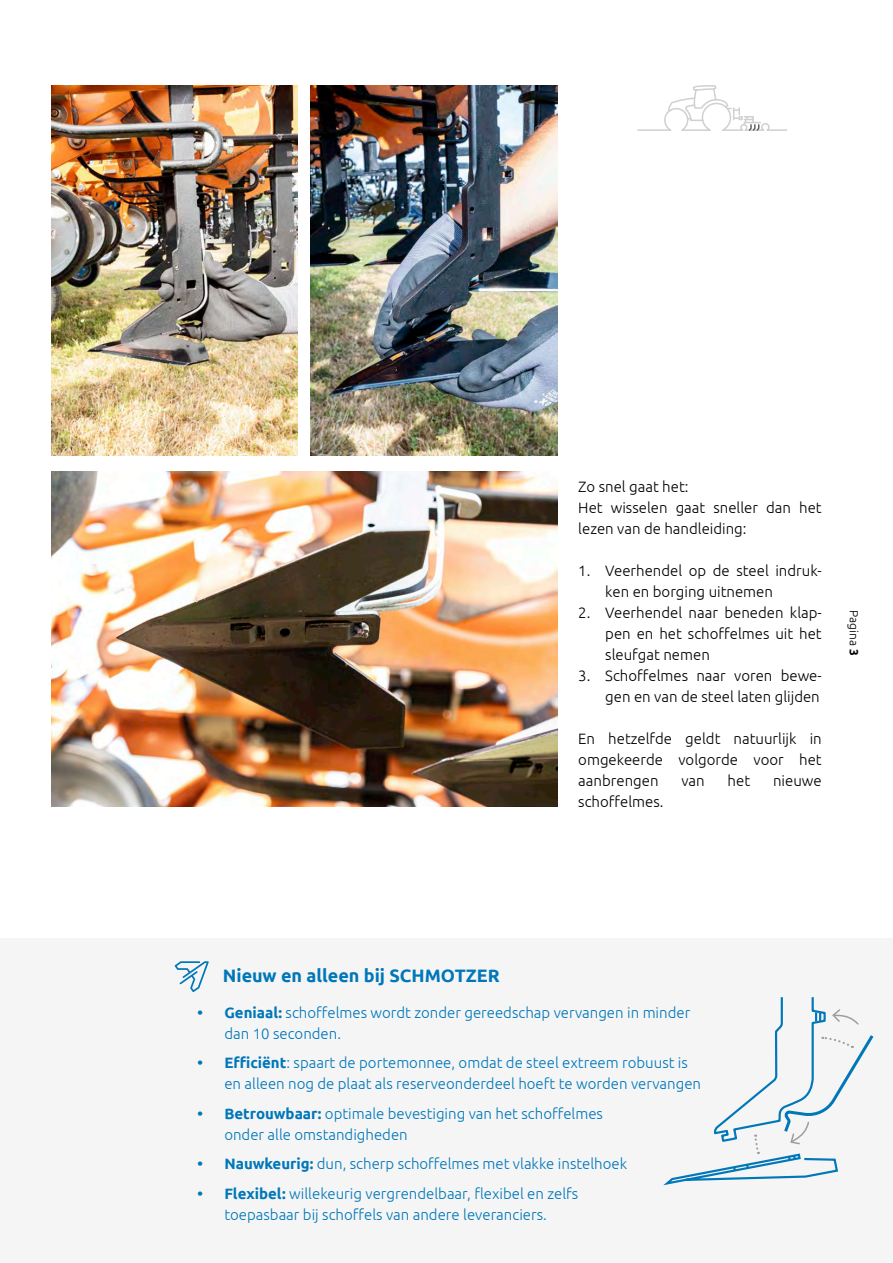
<style>
.page{position:relative;width:893px;height:1263px;background:#fff}
.page>*{position:absolute;margin:0;border:0;box-sizing:border-box;transform-origin:0 0}
.t1{font:700 18px "Ubuntu";color:#0077b9}
.t2{font:300 15px/21px "Ubuntu";color:#0077b9}
.t3{font:300 15px/21px "Ubuntu";color:#000}
.t4{font:300 12px "Ubuntu";color:#000}
.s1{font-weight:700}
</style>
<div class="page">
<svg style="left:637px;top:85px;width:150px;height:46px"></svg>
<div style="left:0;top:939px;width:893px;height:324px;background:#f5f5f5"></div>
<svg style="left:175px;top:961px;width:34px;height:31px"></svg>
<svg style="left:663px;top:997px;width:211px;height:189px"></svg>
<img style="left:311px;top:85px;width:246px;height:370px">
<img style="left:51px;top:85px;width:247px;height:370px">
<img style="left:51px;top:472px;width:506px;height:335px">
<p class="t3" style="left:578px;top:476px;width:245px">Zo snel gaat het:<br>Het wisselen gaat sneller dan het lezen van de handleiding:</p>
<p class="t3" style="left:605px;top:560px;width:218px;text-indent:-27px">1. Veerhendel op de steel indruk&shy;ken en borging uitnemen</p>
<p class="t3" style="left:605px;top:602px;width:218px;text-align:justify;text-indent:-27px">2. Veerhendel naar beneden klap&shy;pen en het schoffelmes uit het sleufgat nemen</p>
<p class="t3" style="left:578px;top:665px;width:245px;text-align:right">3. Schoffelmes naar voren bewe&shy;gen en van de steel laten glijden</p>
<p class="t3" style="left:578px;top:728px;width:245px;text-align:justify">En hetzelfde geldt natuurlijk in omgekeerde volgorde voor het aanbrengen</p>
<p class="t3" style="left:681px;top:770px;width:25px">van</p>
<p class="t3" style="left:728px;top:770px;width:24px">het</p>
<p class="t3" style="left:773px;top:770px;width:50px">nieuwe</p>
<p class="t3" style="left:578px;top:791px;width:87px">schoffelmes.</p>
<p class="t4" style="left:861px;top:610px;width:47px;rotate:90deg">Pagina <span class="s1">3</span></p>
<p class="t1" style="left:223px;top:964px;width:278px">Nieuw en alleen bij SCHMOTZER</p>
<p class="t2" style="left:224px;top:1001px;width:467px;text-indent:-27px"><span class="s1">• Geniaal:</span> schoffelmes wordt zonder gereedschap vervangen in minder dan 10 seconden.</p>
<p class="t2" style="left:224px;top:1052px;width:478px;text-indent:-27px"><span class="s1">• Efficiënt</span>: spaart de portemonnee, omdat de steel extreem robuust is en alleen nog de plaat als reserveonderdeel hoeft te worden vervangen</p>
<p class="t2" style="left:224px;top:1102px;width:380px;text-indent:-27px"><span class="s1">• Betrouwbaar:</span> optimale bevestiging van het schoffelmes onder alle omstandigheden</p>
<p class="t2" style="left:197px;top:1153px;width:431px"><span class="s1">• Nauwkeurig:</span> dun, scherp schoffelmes met vlakke instelhoek</p>
<p class="t2" style="left:197px;top:1182px;width:382px;text-align:center"><span class="s1">• Flexibel:</span> willekeurig vergrendelbaar, flexibel en zelfs toepasbaar bij schoffels van andere leveranciers.</p>
</div>
